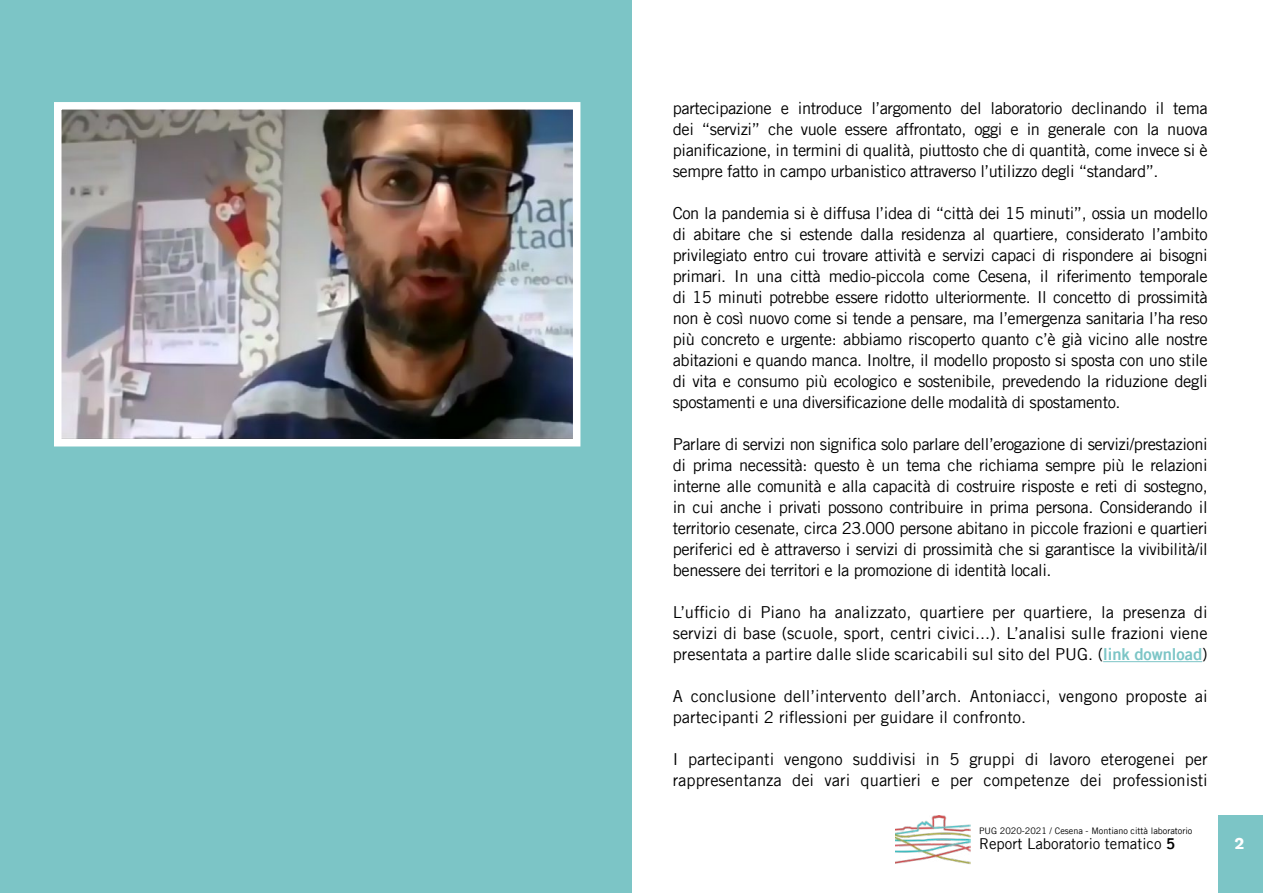
<style>
.page{position:relative;width:1263px;height:893px;background:#fff}
.page>*{position:absolute;margin:0;border:0;box-sizing:border-box;transform-origin:0 0}
.t1{font:16.5px/21px "Trade Gothic LT";color:#000;text-align:justify}
.t2{font:700 16.5px "Work Sans";color:#fff}
.t3{font:15px "Trade Gothic LT";color:#000}
.t4{font:9px "Trade Gothic LT";color:#000}
.s1{font-family:"Trade Gothic LT Bold Two";color:#7cc5c6}
.s2{font-family:"Trade Gothic LT Bold Two"}
</style>
<div class="page">
<div style="left:1218px;top:816px;width:45px;height:77px;background:#7cc5c6"></div>
<div style="left:0;top:0;width:631px;height:893px;background:#7cc5c6"></div>
<hr style="left:1103px;top:661px;width:99px;height:1px;background:#7cc5c6">
<img style="left:895px;top:816px;width:76px;height:48px">
<img style="left:63px;top:111px;width:508px;height:326px">
<div style="left:54px;top:102px;width:526px;height:344px;border:8px solid #fff"></div>
<p class="t1" style="left:673px;top:97px;width:536px">partecipazione e introduce l’argomento del laboratorio declinando il tema dei “servizi” che vuole essere affrontato, oggi e in generale con la nuova pianificazione, in termini di qualità, piuttosto che di quantità, come invece si è sempre fatto in campo urbanistico attraverso l’utilizzo degli “standard”.</p>
<p class="t1" style="left:673px;top:202px;width:536px">Con la pandemia si è diffusa l’idea di “città dei 15 minuti”, ossia un modello di abitare che si estende dalla residenza al quartiere, considerato l’ambito privilegiato entro cui trovare attività e servizi capaci di rispondere ai bisogni primari. In una città medio-piccola come Cesena, il riferimento temporale di 15 minuti potrebbe essere ridotto ulteriormente. Il concetto di prossimità non è così nuovo come si tende a pensare, ma l’emergenza sanitaria l’ha reso più concreto e urgente: abbiamo riscoperto quanto c’è già vicino alle nostre abitazioni e quando manca. Inoltre, il modello proposto si sposta con uno stile di vita e consumo più ecologico e sostenibile, prevedendo la riduzione degli spostamenti e una diversificazione delle modalità di spostamento.</p>
<p class="t1" style="left:673px;top:433px;width:536px">Parlare di servizi non significa solo parlare dell’erogazione di servizi/prestazioni di prima necessità: questo è un tema che richiama sempre più le relazioni interne alle comunità e alla capacità di costruire risposte e reti di sostegno, in cui anche i privati possono contribuire in prima persona. Considerando il territorio cesenate, circa 23.000 persone abitano in piccole frazioni e quartieri periferici ed è attraverso i servizi di prossimità che si garantisce la vivibilità/il benessere dei territori e la promozione di identità locali.</p>
<p class="t1" style="left:673px;top:601px;width:536px">L’ufficio di Piano ha analizzato, quartiere per quartiere, la presenza di servizi di base (scuole, sport, centri civici...). L’analisi sulle frazioni viene presentata a partire dalle slide scaricabili sul sito del PUG. (<span class="s1">link download</span>)</p>
<p class="t1" style="left:673px;top:685px;width:536px">A conclusione dell’intervento dell’arch. Antoniacci, vengono proposte ai partecipanti 2 riflessioni per guidare il confronto.</p>
<p class="t1" style="left:673px;top:748px;width:536px">I partecipanti vengono suddivisi in 5 gruppi di lavoro eterogenei per rappresentanza dei vari quartieri e per competenze dei professionisti</p>
<p class="t4" style="left:979px;top:825px;width:215px">PUG 2020-2021 / Cesena - Montiano città laboratorio</p>
<p class="t3" style="left:979px;top:834px;width:198px">Report Laboratorio tematico <span class="s2">5</span></p>
<p class="t2" style="left:1234px;top:831px;width:11px">2</p>
</div>
